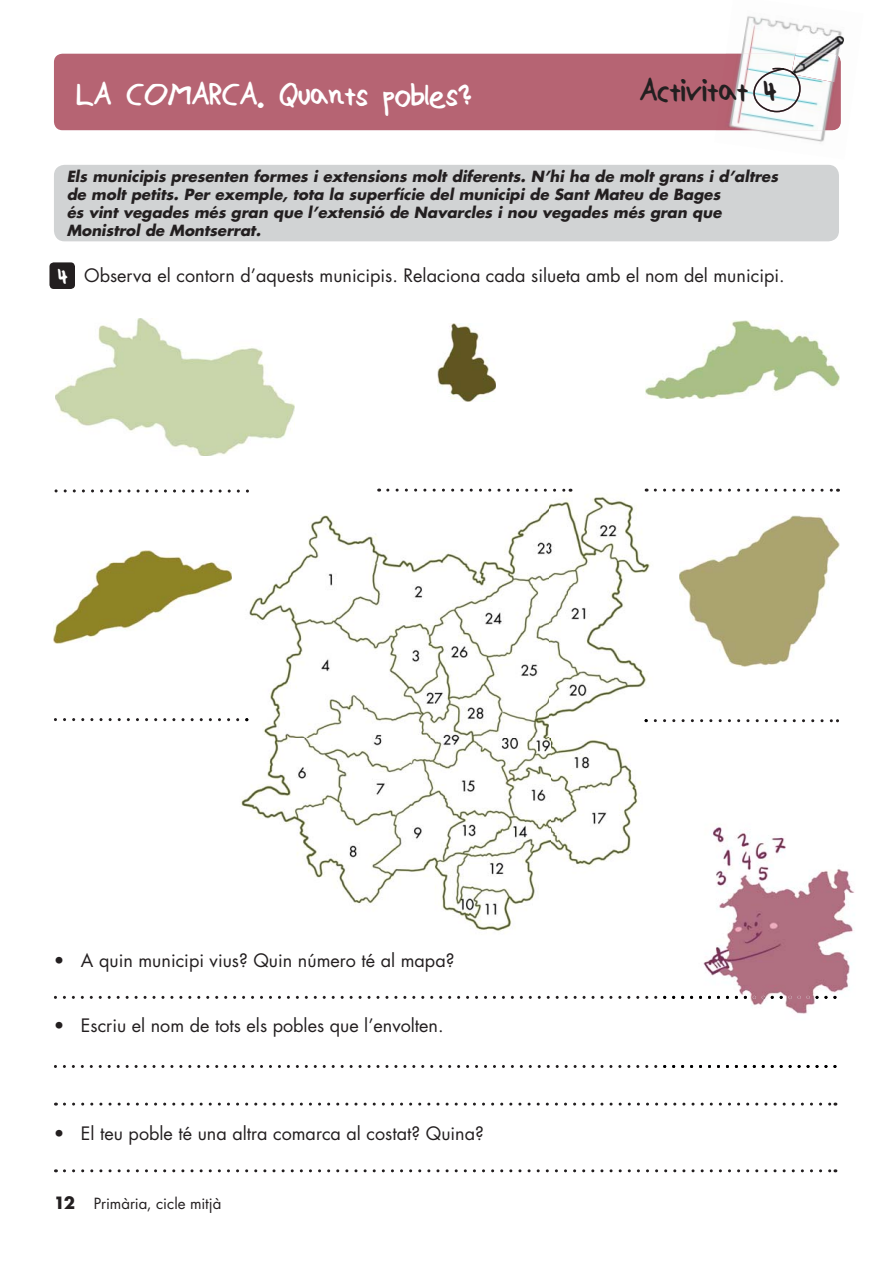
<style>
.page{position:relative;width:893px;height:1263px;background:#fff}
.page>*{position:absolute;margin:0;border:0;box-sizing:border-box;transform-origin:0 0}
.t1{font:36px "Alexisv 2";color:#fff}
.t2{font:36px "Alexisv 2";color:#231f20}
.t3{font:18px "Futura";color:#231f20}
.t4{font:italic 700 15px/18px "Futura";color:#231f20}
.t5{font:15px "Futura";letter-spacing:-.005em;color:#231f20}
.s1{font-family:"Alexisv 2";font-size:27px;color:#fff}
.s2{font-weight:700;font-size:16.5px}
</style>
<div class="page">
<div style="left:54px;top:54px;width:787px;height:76px;background:#b66473;border-radius:9px"></div>
<img style="left:714px;top:16px;width:120px;height:126px">
<img style="left:716px;top:54px;width:125px;height:76px">
<img style="left:795px;top:28px;width:49px;height:32px">
<img style="left:791px;top:54px;width:49px;height:29px">
<svg style="left:753px;top:68px;width:48px;height:44px"></svg>
<div style="left:54px;top:165px;width:785px;height:76px;background:#d1d3d4;border-radius:11px"></div>
<div style="left:49px;top:262px;width:26px;height:27px;background:#231f20;border-radius:4px"></div>
<img style="left:646px;top:321px;width:193px;height:78px">
<img style="left:437px;top:324px;width:59px;height:77px">
<img style="left:54px;top:551px;width:178px;height:92px">
<img style="left:55px;top:318px;width:239px;height:138px">
<img style="left:679px;top:516px;width:160px;height:150px">
<svg style="left:55px;top:489px;width:194px;height:4px"></svg>
<svg style="left:388px;top:489px;width:183px;height:3px"></svg>
<svg style="left:655px;top:489px;width:183px;height:3px"></svg>
<svg style="left:64px;top:1103px;width:772px;height:3px"></svg>
<svg style="left:64px;top:1169px;width:772px;height:3px"></svg>
<img style="left:241px;top:494px;width:409px;height:438px">
<svg style="left:54px;top:718px;width:194px;height:3px"></svg>
<svg style="left:645px;top:719px;width:194px;height:3px"></svg>
<img style="left:664px;top:827px;width:191px;height:241px">
<svg style="left:54px;top:996px;width:782px;height:3px"></svg>
<svg style="left:54px;top:1065px;width:782px;height:3px"></svg>
<h1 class="t1" style="left:76px;top:81px;width:396px">LA COMARCA. Quants pobles?</h1>
<h1 class="t2" style="left:640px;top:78px;width:138px">Activitat 4</h1>
<p class="t4" style="left:67px;top:169px;width:713px">Els municipis presenten formes i extensions molt diferents. N’hi ha de molt grans i d’altres de molt petits. Per exemple, tota la superfície del municipi de Sant Mateu de Bages<br>és vint vegades més gran que l’extensió de Navarcles i nou vegades més gran que Monistrol de Montserrat.</p>
<p class="t3" style="left:58px;top:267px;width:728px"><span class="s1">4</span> Observa el contorn d’aquests municipis. Relaciona cada silueta amb el nom del municipi.</p>
<p class="t3" style="left:54px;top:953px;width:402px">• A quin municipi vius? Quin número té al mapa?</p>
<p class="t3" style="left:54px;top:1017px;width:391px">• Escriu el nom de tots els pobles que l’envolten.</p>
<p class="t3" style="left:54px;top:1125px;width:431px">• El teu poble té una altra comarca al costat? Quina?</p>
<p class="t5" style="left:54px;top:1196px;width:169px"><span class="s2">12</span> Primària, cicle mitjà</p>
</div>
